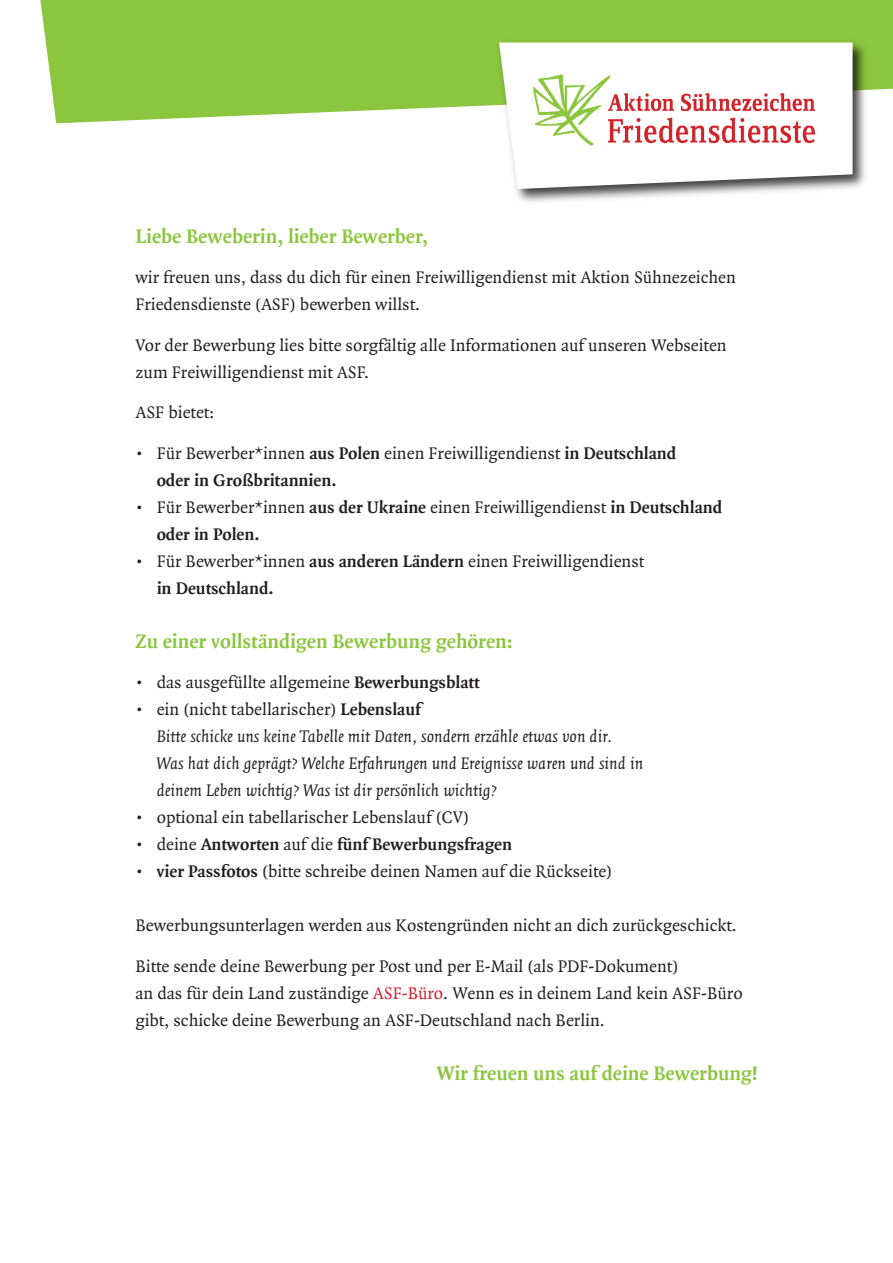
<style>
.page{position:relative;width:893px;height:1263px;background:#fff}
.page>*{position:absolute;margin:0;border:0;box-sizing:border-box;transform-origin:0 0}
.t1{font:700 21px "Quadraat";color:#8bc63e}
.t2{font:18px/27px "Quadraat";color:#231f20}
.t3{font:italic 18px/27px "Quadraat";color:#231f20}
.t4{font:700 18px/27px "Quadraat";color:#231f20}
.s1{font-weight:400}
.s2{font-weight:700}
.s3{font-style:normal}
.s4{font-weight:700;font-style:normal}
.s5{color:#d1232a}
</style>
<div class="page">
<svg style="left:40px;top:0;width:853px;height:123px;background:#93ca4c"></svg>
<img style="left:492px;top:36px;width:380px;height:166px">
<svg style="left:499px;top:43px;width:354px;height:146px"></svg>
<img style="left:621px;top:91px;width:195px;height:55px">
<img style="left:532px;top:74px;width:89px;height:73px">
<p class="t1" style="left:135px;top:223px;width:294px">Liebe Beweberin, lieber Bewerber,</p>
<p class="t2" style="left:135px;top:264px;width:602px">wir freuen uns, dass du dich für einen Freiwilligendienst mit Aktion Sühnezeichen<br>Friedensdienste (ASF) bewerben willst.</p>
<p class="t2" style="left:135px;top:331px;width:593px">Vor der Bewerbung lies bitte sorgfältig alle Informationen auf unseren Webseiten zum Freiwilligendienst mit ASF.</p>
<p class="t2" style="left:135px;top:399px;width:80px">ASF bietet:</p>
<p class="t4" style="left:157px;top:439px;width:521px;text-indent:-21px"><span class="s1">• Für Bewerber*innen</span> aus Polen <span class="s1">einen Freiwilligendienst</span> in Deutschland oder in Großbritannien.</p>
<p class="t2" style="left:157px;top:493px;width:567px;text-indent:-21px">• Für Bewerber*innen <span class="s2">aus der Ukraine</span> einen Freiwilligendienst <span class="s2">in Deutschland oder in Polen.</span></p>
<p class="t2" style="left:157px;top:547px;width:489px;text-indent:-21px">• Für Bewerber*innen <span class="s2">aus anderen Ländern</span> einen Freiwilligendienst <span class="s2">in Deutschland.</span></p>
<p class="t1" style="left:135px;top:628px;width:379px">Zu einer vollständigen Bewerbung gehören:</p>
<p class="t2" style="left:135px;top:669px;width:345px">• das ausgefüllte allgemeine <span class="s2">Bewerbungsblatt</span></p>
<p class="t3" style="left:157px;top:696px;width:488px;text-indent:-21px"><span class="s3">• ein (nicht tabellarischer)</span> <span class="s4">Lebenslauf<br></span>Bitte schicke uns keine Tabelle mit Daten, sondern erzähle etwas von dir.<br>Was hat dich geprägt? Welche Erfahrungen und Ereignisse waren und sind in deinem Leben wichtig? Was ist dir persönlich wichtig?</p>
<p class="t2" style="left:135px;top:804px;width:335px">• optional ein tabellarischer Lebenslauf (CV)</p>
<p class="t4" style="left:135px;top:831px;width:378px"><span class="s1">• deine</span> Antworten <span class="s1">auf die</span> fünf Bewerbungsfragen</p>
<p class="t2" style="left:135px;top:858px;width:478px">• <span class="s2">vier Passfotos</span> (bitte schreibe deinen Namen auf die Rückseite)</p>
<p class="t2" style="left:135px;top:912px;width:603px">Bewerbungsunterlagen werden aus Kostengründen nicht an dich zurückgeschickt.</p>
<p class="t2" style="left:135px;top:952px;width:609px">Bitte sende deine Bewerbung per Post und per E-Mail (als PDF-Dokument)<br>an das für dein Land zuständige <span class="s5">ASF-Büro</span>. Wenn es in deinem Land kein ASF-Büro gibt, schicke deine Bewerbung an ASF-Deutschland nach Berlin.</p>
<p class="t1" style="left:437px;top:1060px;width:322px">Wir freuen uns auf deine Bewerbung!</p>
</div>
